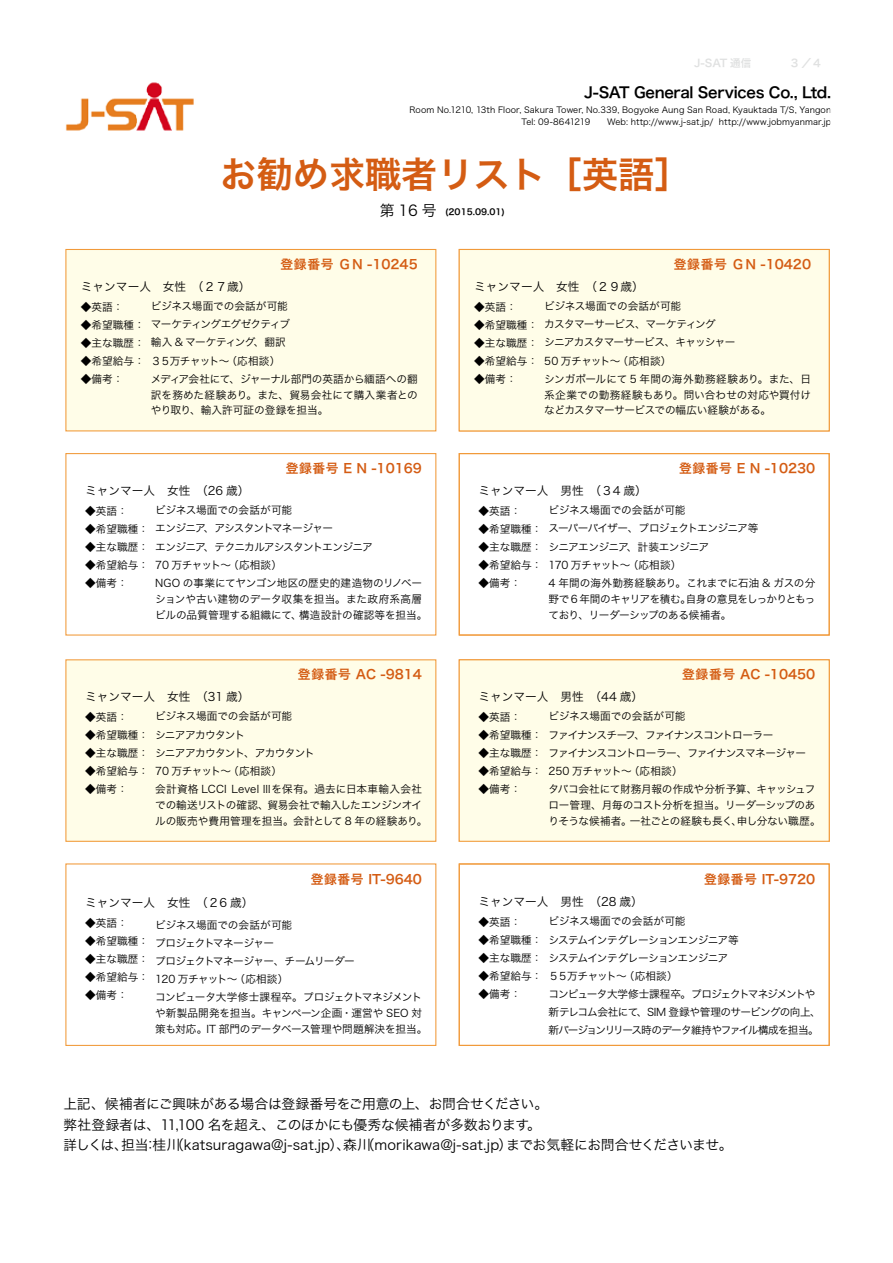
<style>
.page{position:relative;width:893px;height:1263px;background:#fff}
.page>*{position:absolute;margin:0;border:0;box-sizing:border-box;transform-origin:0 0}
.t1{font:36.15px "Hira Kaku Pro W6";color:#d45c13}
.t2{font:14.85px "Hira Kaku Pro W6";letter-spacing:-.02em;color:#000}
.t3{font:14.85px "Hira Kaku Pro W3";color:#000}
.t4{font:13.8px/20.2px "Hira Kaku Pro W3";letter-spacing:-.01em;color:#000}
.t5{font:13.8px "Hira Kaku Pro W3";letter-spacing:.01em;color:#000}
.t6{font:12.75px "Hira Kaku Pro W6";color:#d45c13}
.t7{font:11.7px "Hira Kaku Pro W3";color:#000}
.t8{font:10.65px/18px "Hira Kaku Pro W3";letter-spacing:-.03em;color:#000}
.t9{font:10.65px/18px "Hira Kaku Pro W3";letter-spacing:-.05em;color:#000}
.t10{font:10.65px/18px "Hira Kaku Pro W3";letter-spacing:-.065em;color:#000}
.t11{font:10.65px/15.9px "Hira Kaku Pro W3";letter-spacing:-.01em;color:#000}
.t12{font:10.65px/15.9px "Hira Kaku Pro W3";letter-spacing:.005em;color:#000}
.t13{font:10.65px/15.9px "Hira Kaku Pro W3";letter-spacing:-.005em;color:#000}
.t14{font:10.65px/18px "Hira Kaku Pro W3";letter-spacing:-.07em;color:#000}
.t15{font:10.65px "Hira Kaku Pro W3";letter-spacing:-.075em;color:#000}
.t16{font:10.65px "Hira Kaku Pro W6";color:#e0e1e1}
.t17{font:8.55px/11.7px "Hira Kaku Pro W3";letter-spacing:.015em;color:#000;text-align:right}
.t18{font:8.55px "Hira Kaku Pro W6";color:#000}
</style>
<div class="page">
<div style="left:66px;top:249px;width:370px;height:182px;background:#fffde8"></div>
<div style="left:65px;top:249px;width:371px;height:182px;border:1px solid #f19a3a"></div>
<div style="left:66px;top:660px;width:370px;height:181px;background:#fffde8"></div>
<div style="left:65px;top:659px;width:371px;height:183px;border:1px solid #f19a3a"></div>
<div style="left:65px;top:453px;width:371px;height:182px;border:1px solid #f19a3a"></div>
<div style="left:65px;top:863px;width:371px;height:183px;border:1px solid #f19a3a"></div>
<div style="left:459px;top:249px;width:370px;height:182px;background:#fffde8"></div>
<div style="left:459px;top:249px;width:371px;height:182px;border:1px solid #f19a3a"></div>
<div style="left:459px;top:660px;width:370px;height:181px;background:#fffde8"></div>
<div style="left:459px;top:659px;width:371px;height:183px;border:1px solid #f19a3a"></div>
<div style="left:459px;top:453px;width:371px;height:182px;border:1px solid #f19a3a"></div>
<div style="left:459px;top:863px;width:371px;height:183px;border:1px solid #f19a3a"></div>
<img style="left:65px;top:82px;width:129px;height:49px">
<p class="t16" style="left:694px;top:53px;width:59px">-J SAT 通信</p>
<p class="t16" style="left:791px;top:53px;width:33px">3／４</p>
<h2 class="t2" style="left:584px;top:79px;width:249px">-J SAT General Services Co., Ltd.</h2>
<p class="t17" style="left:409px;top:103px;width:423px">Room No.1210, 13th Floor, Sakura Tower, No.339, Bogyoke Aung San Road, Kyauktada S/T , Yangon http://www.jobmyanmarj p.</p>
<p class="t17" style="left:521px;top:115px;width:193px">Tel: 09-8641219　　Web: http: / / w w w -j. s a t j p. /</p>
<h1 class="t1" style="left:221px;top:142px;width:471px">お勧め求職者リスト［英語[</h1>
<h2 class="t3" style="left:380px;top:197px;width:58px">第16 号</h2>
<p class="t18" style="left:445px;top:204px;width:61px">)2015.09.01(</p>
<p class="t6" style="left:281px;top:253px;width:139px">登録番号ＧＮ -10245</p>
<p class="t7" style="left:81px;top:276px;width:171px">ミャンマー人　女性　（２７歳(</p>
<p class="t8" style="left:81px;top:297px;width:44px">◆英語：</p>
<p class="t8" style="left:81px;top:315px;width:65px">◆希望職種：</p>
<p class="t8" style="left:81px;top:333px;width:65px">◆主な職歴：</p>
<p class="t8" style="left:81px;top:351px;width:65px">◆希望給与：</p>
<p class="t8" style="left:81px;top:369px;width:44px">◆備考：</p>
<p class="t11" style="left:151px;top:298px;width:138px">ビジネス場面での会話が可能</p>
<p class="t15" style="left:151px;top:315px;width:141px">マーケティングエグゼクティブ</p>
<p class="t8" style="left:254px;top:333px;width:34px">、翻訳</p>
<p class="t8" style="left:151px;top:333px;width:268px">輸入 &amp; マーケティング<br>３５万チャット〜（応相談(<br>メディア会社にて、ジャーナル部門の英語から緬語への翻</p>
<p class="t12" style="left:151px;top:386px;width:268px">訳を務めた経験あり。また、貿易会社にて購入業者とのやり取り、輸入許可証の登録を担当。</p>
<p class="t6" style="left:674px;top:253px;width:139px">登録番号ＧＮ -10420</p>
<p class="t7" style="left:474px;top:276px;width:171px">ミャンマー人　女性　（２９歳(</p>
<p class="t8" style="left:474px;top:297px;width:44px">◆英語：</p>
<p class="t8" style="left:474px;top:315px;width:65px">◆希望職種：</p>
<p class="t8" style="left:474px;top:333px;width:65px">◆主な職歴：</p>
<p class="t8" style="left:474px;top:351px;width:65px">◆希望給与：</p>
<p class="t8" style="left:474px;top:369px;width:44px">◆備考：</p>
<p class="t8" style="left:544px;top:296px;width:268px">ビジネス場面での会話が可能<br>カスタマーサービス、マーケティング<br>シニアカスタマーサービス、キャッシャー<br>50 万チャット〜（応相談(<br>シンガポールにて 5 年間の海外勤務経験あり。また、日</p>
<p class="t13" style="left:544px;top:386px;width:268px">系企業での勤務経験もあり。問い合わせの対応や買付けなどカスタマーサービスでの幅広い経験がある。</p>
<p class="t6" style="left:286px;top:457px;width:138px">登録番号 E Ｎ -10169</p>
<p class="t7" style="left:85px;top:480px;width:166px">ミャンマー人　女性　（26 歳(</p>
<p class="t8" style="left:85px;top:501px;width:44px">◆英語：</p>
<p class="t8" style="left:85px;top:519px;width:65px">◆希望職種：</p>
<p class="t8" style="left:85px;top:537px;width:65px">◆主な職歴：</p>
<p class="t8" style="left:85px;top:555px;width:65px">◆希望給与：</p>
<p class="t8" style="left:85px;top:573px;width:44px">◆備考：</p>
<p class="t8" style="left:204px;top:501px;width:131px;text-indent:-49px">ビジネス場面での会話が可能<br>、アシスタントマネージャー</p>
<p class="t14" style="left:204px;top:519px;width:170px;text-indent:-49px">エンジニア<br>、テクニカルアシスタントエンジニア</p>
<p class="t8" style="left:155px;top:537px;width:268px">エンジニア<br>70 万チャット〜（応相談(<br>NGO の事業にてヤンゴン地区の歴史的建造物のリノベー</p>
<p class="t12" style="left:299px;top:590px;width:130px;text-indent:-144px">ションや古い建物のデータ収集を担当。また政府系高層構造設計の確認等を担当。</p>
<p class="t13" style="left:155px;top:606px;width:148px">ビルの品質管理する組織にて、</p>
<p class="t6" style="left:679px;top:457px;width:138px">登録番号 E Ｎ -10230</p>
<p class="t7" style="left:478px;top:480px;width:170px">ミャンマー人　男性　（３4 歳(</p>
<p class="t8" style="left:478px;top:501px;width:44px">◆英語：</p>
<p class="t8" style="left:478px;top:519px;width:65px">◆希望職種：</p>
<p class="t8" style="left:478px;top:537px;width:65px">◆主な職歴：</p>
<p class="t8" style="left:478px;top:555px;width:65px">◆希望給与：</p>
<p class="t8" style="left:478px;top:573px;width:44px">◆備考：</p>
<p class="t11" style="left:549px;top:502px;width:138px">ビジネス場面での会話が可能</p>
<p class="t14" style="left:549px;top:519px;width:211px">スーパーバイザー、プロジェクトエンジニア等</p>
<p class="t8" style="left:627px;top:537px;width:84px">、計装エンジニア</p>
<p class="t8" style="left:549px;top:537px;width:268px">シニアエンジニア<br>170 万チャット〜（応相談(<br>4 年間の海外勤務経験あり。これまでに石油 &amp; ガスの分</p>
<p class="t15" style="left:686px;top:589px;width:131px">自身の意見をしっかりともっ</p>
<p class="t8" style="left:549px;top:590px;width:184px;line-height:15.9px">野で 6 年間のキャリアを積む。<br>ており、リーダーシップのある候補者。</p>
<p class="t6" style="left:298px;top:663px;width:126px">登録番号 AC -9814</p>
<p class="t7" style="left:85px;top:686px;width:166px">ミャンマー人　女性　（31 歳(</p>
<p class="t8" style="left:85px;top:707px;width:44px">◆英語：</p>
<p class="t8" style="left:85px;top:725px;width:65px">◆希望職種：</p>
<p class="t8" style="left:85px;top:743px;width:65px">◆主な職歴：</p>
<p class="t8" style="left:85px;top:761px;width:65px">◆希望給与：</p>
<p class="t8" style="left:85px;top:779px;width:44px">◆備考：</p>
<p class="t8" style="left:155px;top:707px;width:268px">ビジネス場面での会話が可能<br>シニアアカウタント<br>シニアアカウタント、アカウタント<br>70 万チャット〜（応相談(<br>会計資格 LCCI Level Ⅲを保有。過去に日本車輸入会社</p>
<p class="t8" style="left:155px;top:796px;width:274px;line-height:15.9px">での輸送リストの確認、貿易会社で輸入したエンジンオイルの販売や費用管理を担当。会計として 8 年の経験あり。</p>
<p class="t6" style="left:311px;top:868px;width:113px">登録番号 IT-9640</p>
<p class="t7" style="left:85px;top:892px;width:170px">ミャンマー人　女性　（２6 歳(</p>
<p class="t8" style="left:85px;top:913px;width:44px">◆英語：</p>
<p class="t8" style="left:85px;top:931px;width:65px">◆希望職種：</p>
<p class="t8" style="left:85px;top:949px;width:65px">◆主な職歴：</p>
<p class="t8" style="left:85px;top:967px;width:65px">◆希望給与：</p>
<p class="t8" style="left:85px;top:985px;width:44px">◆備考：</p>
<p class="t9" style="left:155px;top:915px;width:268px">ビジネス場面での会話が可能<br>プロジェクトマネージャー<br>プロジェクトマネージャー、チームリーダー<br>120 万チャット〜（応相談(<br>コンピュータ大学修士課程卒。プロジェクトマネジメント</p>
<p class="t11" style="left:155px;top:1004px;width:274px">や新製品開発を担当。キャンペーン企画・運営や SEO 対策も対応。IT 部門のデータベース管理や問題解決を担当。</p>
<p class="t6" style="left:682px;top:663px;width:135px">登録番号 AC -10450</p>
<p class="t7" style="left:478px;top:686px;width:166px">ミャンマー人　男性　（44 歳(</p>
<p class="t8" style="left:478px;top:707px;width:44px">◆英語：</p>
<p class="t8" style="left:478px;top:725px;width:65px">◆希望職種：</p>
<p class="t8" style="left:478px;top:743px;width:65px">◆主な職歴：</p>
<p class="t8" style="left:478px;top:761px;width:65px">◆希望給与：</p>
<p class="t8" style="left:478px;top:779px;width:44px">◆備考：</p>
<p class="t9" style="left:549px;top:707px;width:268px">ビジネス場面での会話が可能<br>ファイナンスチーフ、ファイナンスコントローラー<br>ファイナンスコントローラー、ファイナンスマネージャー<br>250 万チャット〜（応相談(<br>タバコ会社にて財務月報の作成や分析予算、キャッシュフ</p>
<p class="t8" style="left:630px;top:796px;width:192px;line-height:15.9px;text-indent:-81px">ロー管理、月毎のコスト分析を担当。リーダーシップのあ一社ごとの経験も長く申し分ない職歴。</p>
<p class="t8" style="left:732px;top:811px;width:12px">、</p>
<p class="t8" style="left:549px;top:811px;width:85px">りそうな候補者。</p>
<p class="t6" style="left:704px;top:868px;width:113px">登録番号 IT-9720</p>
<p class="t7" style="left:478px;top:891px;width:166px">ミャンマー人　男性　（28 歳(</p>
<p class="t8" style="left:478px;top:912px;width:44px">◆英語：</p>
<p class="t8" style="left:478px;top:930px;width:65px">◆希望職種：</p>
<p class="t8" style="left:478px;top:948px;width:65px">◆主な職歴：</p>
<p class="t8" style="left:478px;top:966px;width:65px">◆希望給与：</p>
<p class="t8" style="left:478px;top:984px;width:44px">◆備考：</p>
<p class="t10" style="left:549px;top:912px;width:274px">ビジネス場面での会話が可能<br>システムインテグレーションエンジニア等<br>システムインテグレーションエンジニア<br>５５万チャット〜（応相談(<br>コンピュータ大学修士課程卒。プロジェクトマネジメントや新テレコム会社にて、SIM 登録や管理のサービングの向上、新バージョンリリース時のデータ維持やファイル構成を担当。</p>
<p class="t4" style="left:527px;top:1093px;width:22px;text-indent:-464px">上記、候補者にご興味がある場合は登録番号をご用意の上、お問合せください。。</p>
<p class="t4" style="left:506px;top:1113px;width:228px;text-indent:-443px">弊社登録者は、11,100 名を超え、このほかにも優秀な候補者が多数おります<br>までお気軽にお問合せくださいませ。</p>
<p class="t5" style="left:170px;top:1132px;width:182px">（katsuragawa@ -j sat j p. ）、</p>
<p class="t5" style="left:361px;top:1132px;width:153px">（morikawa@ -j sat j p. ）</p>
<p class="t4" style="left:121px;top:1133px;width:61px">担当桂川</p>
<p class="t4" style="left:343px;top:1133px;width:29px">森川</p>
<p class="t4" style="left:63px;top:1133px;width:66px">詳しくは、</p>
<p class="t4" style="left:143px;top:1133px;width:15px">：</p>
</div>
